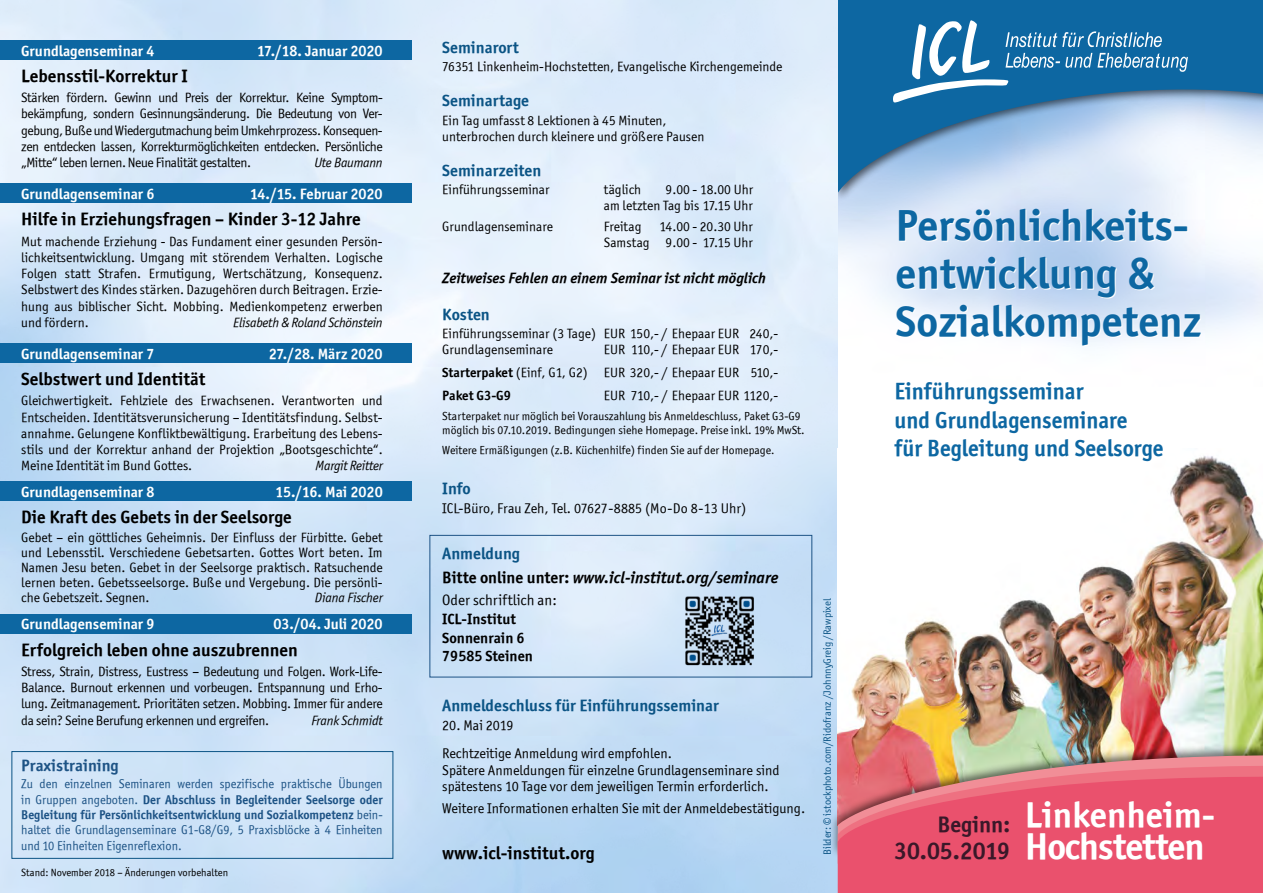
<style>
.page{position:relative;width:1263px;height:893px;background:#fff}
.page>*{position:absolute;margin:0;border:0;box-sizing:border-box;transform-origin:0 0}
.t1{font:43.5px/48px "Officina Sans ITCTT Bold";color:#0d67a2}
.t2{font:37.5px "Officina Sans ITCTT Bold";letter-spacing:-.03em;color:#fff}
.t3{font:36px "Officina Sans ITCTT Bold";color:#fff}
.t4{font:23.55px/28.5px "Officina Sans ITCTT Bold";color:#0d67a2;scale:.95 1}
.t5{font:18px "Officina Sans ITCTT Bold";color:#000}
.t6{font:16.5px "Officina Sans ITCTT Bold";color:#0b5485}
.t7{font:italic 16.5px/24px "Officina Sans ITCTT Bold";color:#000}
.t8{font:16.5px "Officina Sans ITCTT Bold";color:#1d5385}
.t9{font:15px "Officina Sans ITCTT Bold";color:#fff}
.t10{font:italic 15px "Officina Sans ITCTT Bold";color:#000}
.t11{font:15px/18.9px "Officina Sans ITCTT Bold";color:#000}
.t12{font:15px "Officina Sans ITCTT Book";color:#000}
.t13{font:14.1px/27.6px "Officina Sans ITCTT Book";color:#000}
.t14{font:13.5px/16.2px "Officina Sans ITCTT Book";color:#000;text-align:justify}
.t15{font:italic 13.5px "Officina Sans ITCTT Book";letter-spacing:-.02em;color:#000}
.t16{font:13.5px "Officina Sans ITCTT Bold";color:#000}
.t17{font:12.75px/15.3px "Officina Sans ITCTT Book";color:#1d5385}
.t18{font:12.75px/15.3px "Officina Sans ITCTT Bold";color:#1d5385}
.t19{font:11.7px/14.1px "Officina Sans ITCTT Book";color:#000}
.t20{font:10.5px "Officina Sans ITCTT Book";color:#0b5485}
.t21{font:10.5px "Officina Sans ITCTT Book";color:#000}
.s1{font-family:"Officina Sans ITCTT Book"}
.s2{font-family:"Officina Sans ITCTT Bold"}
.s3{font-size:11.25px}
.s4{font-style:normal;color:#0b5485}
.s5{font-style:normal}
.s6{font-size:24px;color:#3a1829}
</style>
<div class="page">
<div style="left:832px;top:0;width:431px;height:202px;background:#000;opacity:.6"></div>
<svg style="left:838px;top:0;width:425px;height:193px"></svg>
<svg style="left:893px;top:20px;width:295px;height:82px"></svg>
<img style="left:0;top:0;width:838px;height:893px">
<img style="left:838px;top:456px;width:425px;height:287px">
<div style="left:830px;top:743px;width:433px;height:115px;background:#000;opacity:.55"></div>
<img style="left:838px;top:755px;width:425px;height:21px">
<svg style="left:838px;top:776px;width:425px;height:117px;fill:#ea516d"></svg>
<div style="left:0;top:184px;width:412px;height:19px;background:#0d67a2"></div>
<div style="left:0;top:343px;width:412px;height:20px;background:#0d67a2"></div>
<div style="left:0;top:614px;width:412px;height:19px;background:#0d67a2"></div>
<div style="left:430px;top:535px;width:382px;height:142px;border:1px solid #1d5385"></div>
<img style="left:677px;top:588px;width:84px;height:84px">
<div style="left:12px;top:751px;width:381px;height:107px;border:1px solid #0b5485"></div>
<div style="left:0;top:40px;width:412px;height:20px;background:#0d67a2"></div>
<div style="left:0;top:482px;width:412px;height:19px;background:#0d67a2"></div>
<p class="t9" style="left:21px;top:41px;width:135px">Grundlagenseminar 4</p>
<p class="t9" style="left:257px;top:41px;width:127px">17./18. Januar 2020</p>
<h3 class="t5" style="left:21px;top:65px;width:168px">Lebensstil-Korrektur I</h3>
<p class="t14" style="left:21px;top:90px;width:363px">Stärken fördern. Gewinn und Preis der Korrektur. Keine Symptom&shy;bekämpfung, sondern Gesinnungsänderung. Die Bedeutung von Ver&shy;gebung, Buße und Wiedergutmachung beim Umkehrprozess. Konsequen&shy;zen entdecken lassen, Korrekturmöglichkeiten entdecken. Persönliche „Mitte“ leben lernen. Neue Finalität gestalten.</p>
<p class="t15" style="left:314px;top:155px;width:70px">Ute Baumann</p>
<p class="t9" style="left:21px;top:185px;width:135px">Grundlagenseminar 6</p>
<p class="t9" style="left:250px;top:185px;width:134px">14./15. Februar 2020</p>
<h3 class="t5" style="left:21px;top:208px;width:341px">Hilfe in Erziehungsfragen – Kinder 3-12 Jahre</h3>
<p class="t14" style="left:21px;top:233px;width:363px">Mut machende Erziehung - Das Fundament einer gesunden Persön&shy;lichkeitsentwicklung. Umgang mit störendem Verhalten. Logische Folgen statt Strafen. Ermutigung, Wertschätzung, Konsequenz.<br>Selbstwert des Kindes stärken. Dazugehören durch Beitragen. Erzie&shy;hung aus biblischer Sicht. Mobbing. Medienkompetenz erwerben und fördern.</p>
<p class="t15" style="left:233px;top:314px;width:151px">Elisabeth &amp; Roland Schönstein</p>
<p class="t9" style="left:21px;top:344px;width:135px">Grundlagenseminar 7</p>
<p class="t9" style="left:269px;top:344px;width:115px">27./28. März 2020</p>
<h3 class="t5" style="left:21px;top:368px;width:186px">Selbstwert und Identität</h3>
<p class="t14" style="left:21px;top:393px;width:363px">Gleichwertigkeit. Fehlziele des Erwachsenen. Verantworten und Entscheiden. Identitätsverunsicherung – Identitätsfindung. Selbst&shy;annahme. Gelungene Konfliktbewältigung. Erarbeitung des Lebens&shy;stils und der Korrektur anhand der Projektion „Bootsgeschichte“.<br>Meine Identität im Bund Gottes.</p>
<p class="t15" style="left:316px;top:458px;width:69px">Margit Reitter</p>
<p class="t9" style="left:21px;top:483px;width:135px">Grundlagenseminar 8</p>
<p class="t9" style="left:276px;top:483px;width:109px">15./16. Mai 2020</p>
<h3 class="t5" style="left:21px;top:506px;width:272px">Die Kraft des Gebets in der Seelsorge</h3>
<p class="t14" style="left:21px;top:530px;width:363px;line-height:15px">Gebet – ein göttliches Geheimnis. Der Einfluss der Fürbitte. Gebet und Lebensstil. Verschiedene Gebetsarten. Gottes Wort beten. Im Namen Jesu beten. Gebet in der Seelsorge praktisch. Ratsuchende lernen beten. Gebetsseelsorge. Buße und Vergebung. Die persönli&shy;che Gebetszeit. Segnen.</p>
<p class="t15" style="left:315px;top:590px;width:69px">Diana Fischer</p>
<p class="t9" style="left:21px;top:615px;width:135px">Grundlagenseminar 9</p>
<p class="t9" style="left:273px;top:615px;width:111px">03./04. Juli 2020</p>
<h3 class="t5" style="left:21px;top:638px;width:278px">Erfolgreich leben ohne auszubrennen</h3>
<p class="t14" style="left:21px;top:663px;width:363px">Stress, Strain, Distress, Eustress – Bedeutung und Folgen. Work-Life-Balance. Burnout erkennen und vorbeugen. Entspannung und Erho&shy;lung. Zeitmanagement. Prioritäten setzen. Mobbing. Immer für andere da sein? Seine Berufung erkennen und ergreifen.</p>
<p class="t15" style="left:311px;top:712px;width:73px">Frank Schmidt</p>
<p class="t8" style="left:21px;top:755px;width:99px">Praxistraining</p>
<p class="t17" style="left:21px;top:776px;width:363px">Zu den einzelnen Seminaren werden spezifische praktische Übungen</p>
<p class="t18" style="left:21px;top:791px;width:363px"><span class="s1">in Gruppen angeboten.</span> Der Abschluss in Begleitender Seelsorge oder<br>Begleitung für Persönlichkeitsentwicklung und Sozialkompetenz <span class="s1">bein-</span></p>
<p class="t17" style="left:21px;top:822px;width:363px">haltet die Grundlagenseminare G1-G8/G9, 5 Praxisblöcke à 4 Einheiten und 10 Einheiten Eigenreflexion.</p>
<p class="t21" style="left:21px;top:866px;width:208px">Stand: November 2018 – Änderungen vorbehalten</p>
<p class="t6" style="left:442px;top:37px;width:78px">Seminarort</p>
<p class="t14" style="left:442px;top:59px;width:342px">76351 Linkenheim-Hochstetten, Evangelische Kirchengemeinde</p>
<p class="t6" style="left:442px;top:90px;width:88px">Seminartage</p>
<p class="t14" style="left:442px;top:112px;width:264px">Ein Tag umfasst 8 Lektionen à 45 Minuten, unterbrochen durch kleinere und größere Pausen</p>
<p class="t6" style="left:442px;top:160px;width:101px">Seminarzeiten</p>
<p class="t14" style="left:442px;top:181px;width:109px">Einführungsseminar</p>
<p class="t14" style="left:604px;top:181px;width:39px">täglich</p>
<p class="t14" style="left:604px;top:181px;width:151px;text-align:right">9.00 - 18.00 Uhr<br>am letzten Tag bis 17.15 Uhr</p>
<p class="t14" style="left:442px;top:218px;width:112px">Grundlagenseminare</p>
<p class="t14" style="left:604px;top:218px;width:39px">Freitag</p>
<p class="t14" style="left:604px;top:218px;width:151px;text-align:right">14.00 - 20.30 Uhr<br>Samstag 9.00 - 17.15 Uhr</p>
<p class="t10" style="left:442px;top:269px;width:325px">Zeitweises Fehlen an einem Seminar ist nicht möglich</p>
<p class="t6" style="left:442px;top:304px;width:49px">Kosten</p>
<p class="t14" style="left:442px;top:325px;width:337px">Einführungsseminar (3 Tage) EUR 150,- / Ehepaar EUR 240,-<br>Grundlagenseminare</p>
<p class="t14" style="left:442px;top:338px;width:337px;line-height:22.5px;text-align:right">EUR 110,- / Ehepaar EUR 170,-<br><span class="s2">Starterpaket</span> (Einf, G1, G2) EUR 320,- / Ehepaar EUR 510,-</p>
<p class="t16" style="left:442px;top:387px;width:70px">Paket G3-G9</p>
<p class="t14" style="left:604px;top:387px;width:176px">EUR 710,- / Ehepaar EUR 1120,-</p>
<p class="t19" style="left:442px;top:409px;width:364px">Starterpaket nur möglich bei Vorauszahlung bis Anmeldeschluss, Paket G3-G9 möglich bis 07.10.2019. Bedingungen siehe Homepage. Preise inkl. 19% MwSt.</p>
<p class="t19" style="left:442px;top:443px;width:334px">Weitere Ermäßigungen (z.B. Küchenhilfe) finden Sie auf der Homepage<span class="s3">.</span></p>
<p class="t6" style="left:442px;top:478px;width:30px">Info</p>
<p class="t13" style="left:442px;top:494px;width:306px">ICL-Büro, Frau Zeh, Tel. 07627-8885 (Mo-Do 8-13 Uhr)</p>
<p class="t7" style="left:442px;top:541px;width:338px"><span class="s4">Anmeldung<br></span><span class="s5">Bitte online unter:</span> www.icl-institut.org/seminare</p>
<p class="t12" style="left:442px;top:591px;width:116px">Oder schriftlich an:</p>
<p class="t11" style="left:442px;top:609px;width:92px">ICL-Institut<br>Sonnenrain 6<br>79585 Steinen</p>
<p class="t6" style="left:442px;top:695px;width:278px">Anmeldeschluss für Einführungsseminar</p>
<p class="t13" style="left:442px;top:711px;width:231px">20. Mai 2019<br>Rechtzeitige Anmeldung wird empfohlen.</p>
<p class="t13" style="left:442px;top:761px;width:339px;line-height:17px">Spätere Anmeldungen für einzelne Grundlagenseminare sind spätestens 10 Tage vor dem jeweiligen Termin erforderlich.</p>
<p class="t13" style="left:442px;top:794px;width:364px">Weitere Informationen erhalten Sie mit der Anmeldebestätigung.</p>
<h3 class="t5" style="left:442px;top:841px;width:154px">www.icl-institut.org</h3>
<p class="t20" style="left:821px;top:855px;width:258px;rotate:-90deg">Bilder: ©istockphoto.com/Ridofranz /JohnnyGreig /Rawpixel</p>
<h1 class="t1" style="left:895px;top:201px;width:307px">Persönlichkeits&shy;entwicklung &amp;<br>Sozialkompetenz</h1>
<h3 class="t4" style="left:894px;top:377px;width:285px">Einführungsseminar<br>und Grundlagenseminare<br>für Begleitung und Seelsorge</h3>
<h3 class="t3" style="left:937px;top:792px;width:279px"><sub>Beginn:</sub> Linkenheim-</h3>
<h2 class="t2" style="left:894px;top:822px;width:312px"><span class="s6">30.05.2019</span> Hochstetten</h2>
</div>
